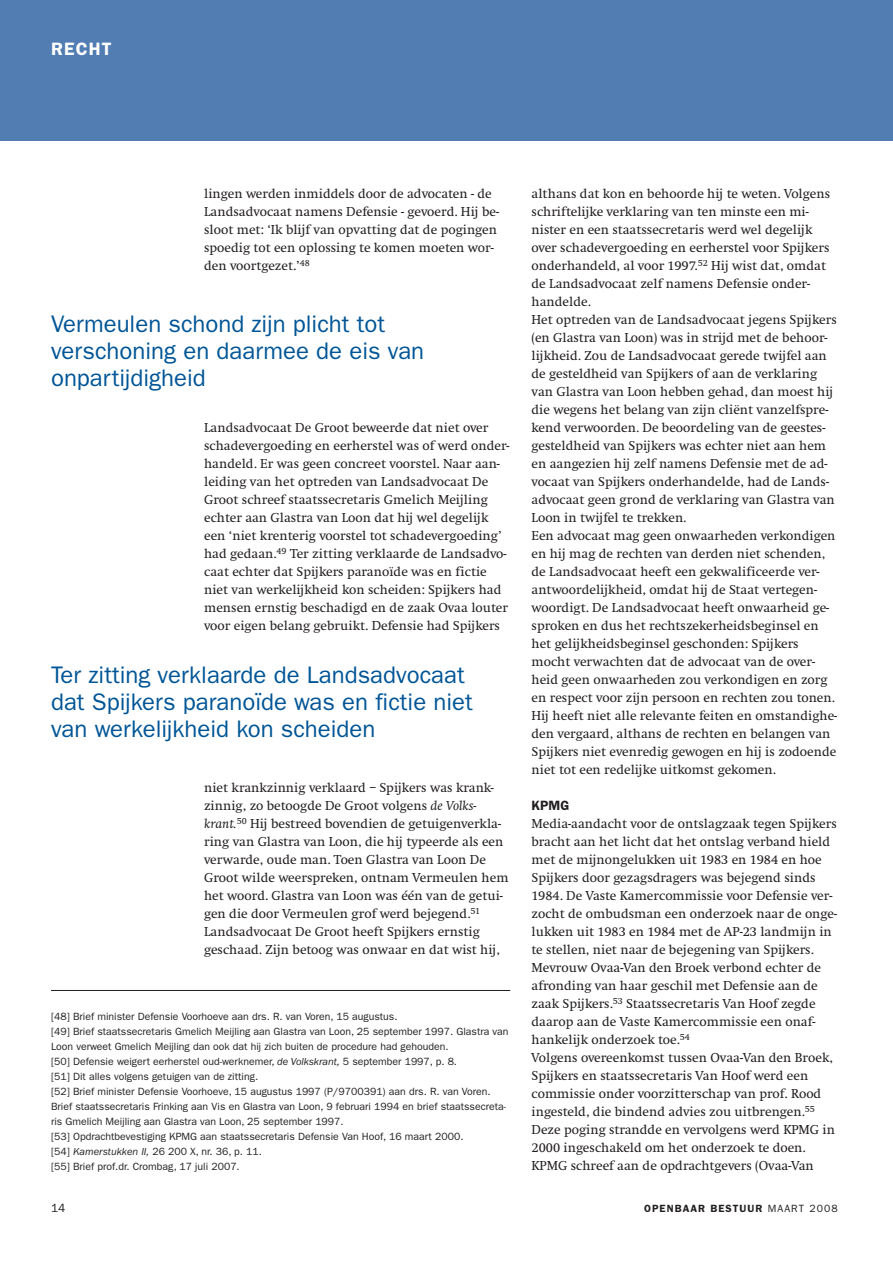
<style>
.page{position:relative;width:893px;height:1263px;background:#fff}
.page>*{position:absolute;margin:0;border:0;box-sizing:border-box;transform-origin:0 0}
.t1{font:24px/27px "ITC Franklin Gothic Std";color:#005596}
.t2{font:600 18px "ITC Franklin Gothic Std";letter-spacing:.065em;color:#fff}
.t3{font:13.5px/18px "Swift EF";color:#231f20}
.t4{font:600 13.5px "ITC Franklin Gothic Std";color:#231f20}
.t5{font:12px "ITC Franklin Gothic Std";color:#231f20}
.t6{font:10.5px/15px "ITC Franklin Gothic Std";color:#231f20}
.t7{font:600 10.5px "ITC Franklin Gothic Std";letter-spacing:.1em;color:#231f20}
.s1{font-style:italic}
.s2{font-weight:400}
</style>
<div class="page">
<div style="left:0;top:0;width:893px;height:140px;background:#527db3"></div>
<hr style="left:51px;top:990px;width:459px;height:1px;background:#231f20">
<h2 class="t2" style="left:51px;top:42px;width:62px">RECHT</h2>
<p class="t3" style="left:204px;top:186px;width:296px">lingen werden inmiddels door de advocaten - de Landsadvocaat namens Defensie - gevoerd. Hij be&shy;sloot met: ‘Ik blijf van opvatting dat de pogingen spoedig tot een oplossing te komen moeten wor&shy;den voortgezet.’<sup>48</sup></p>
<h1 class="t1" style="left:51px;top:312px;width:375px">Vermeulen schond zijn plicht tot verschoning en daarmee de eis van onpartijdigheid</h1>
<p class="t3" style="left:204px;top:420px;width:307px">Landsadvocaat De Groot beweerde dat niet over schadevergoeding en eerherstel was of werd onder&shy;handeld. Er was geen concreet voorstel. Naar aan&shy;leiding van het optreden van Landsadvocaat De Groot schreef staatssecretaris Gmelich Meijling echter aan Glastra van Loon dat hij wel degelijk een ‘niet krenterig voorstel tot schadevergoeding’ had gedaan.<sup>49</sup> Ter zitting verklaarde de Landsadvo&shy;caat echter dat Spijkers paranoïde was en fictie niet van werkelijkheid kon scheiden: Spijkers had mensen ernstig beschadigd en de zaak Ovaa louter voor eigen belang gebruikt. Defensie had Spijkers</p>
<h1 class="t1" style="left:51px;top:663px;width:423px">Ter zitting verklaarde de Landsadvocaat dat Spijkers paranoïde was en fictie niet van werkelijkheid kon scheiden</h1>
<p class="t3" style="left:204px;top:780px;width:306px">niet krankzinnig verklaard – Spijkers was krank&shy;zinnig, zo betoogde De Groot volgens <span class="s1">de Volks&shy;krant.</span><sup>50</sup> Hij bestreed bovendien de getuigenverkla&shy;ring van Glastra van Loon, die hij typeerde als een verwarde, oude man. Toen Glastra van Loon De Groot wilde weerspreken, ontnam Vermeulen hem het woord. Glastra van Loon was één van de getui&shy;gen die door Vermeulen grof werd bejegend.<sup>51<br></sup>Landsadvocaat De Groot heeft Spijkers ernstig geschaad. Zijn betoog was onwaar en dat wist hij,</p>
<p class="t6" style="left:51px;top:1010px;width:459px">[48] Brief minister Defensie Voorhoeve aan drs. R. van Voren, 15 augustus.<br>[49] Brief staatssecretaris Gmelich Meijling aan Glastra van Loon, 25 september 1997. Glastra van Loon verweet Gmelich Meijling dan ook dat hij zich buiten de procedure had gehouden.<br>[50] Defensie weigert eerherstel oud-werknemer, <span class="s1">de Volkskrant,</span> 5 september 1997, p. 8.<br>[51] Dit alles volgens getuigen van de zitting.<br>[52] Brief minister Defensie Voorhoeve, 15 augustus 1997 (P/9700391) aan drs. R. van Voren.<br>Brief staatssecretaris Frinking aan Vis en Glastra van Loon, 9 februari 1994 en brief staatssecreta&shy;ris Gmelich Meijling aan Glastra van Loon, 25 september 1997.<br>[53] Opdrachtbevestiging KPMG aan staatssecretaris Defensie Van Hoof, 16 maart 2000.<br>[54] <span class="s1">Kamerstukken II,</span> 26 200 X, nr. 36, p. 11.<br>[55] Brief prof.dr. Crombag, 17 juli 2007.</p>
<p class="t3" style="left:532px;top:186px;width:307px">althans dat kon en behoorde hij te weten. Volgens schriftelijke verklaring van ten minste een mi&shy;nister en een staatssecretaris werd wel degelijk over schadevergoeding en eerherstel voor Spijkers onderhandeld, al voor 1997.<sup>52</sup> Hij wist dat, omdat de Landsadvocaat zelf namens Defensie onder&shy;handelde.<br>Het optreden van de Landsadvocaat jegens Spijkers (en Glastra van Loon) was in strijd met de behoor&shy;lijkheid. Zou de Landsadvocaat gerede twijfel aan de gesteldheid van Spijkers of aan de verklaring van Glastra van Loon hebben gehad, dan moest hij die wegens het belang van zijn cliënt vanzelfspre&shy;kend verwoorden. De beoordeling van de geestes&shy;gesteldheid van Spijkers was echter niet aan hem en aangezien hij zelf namens Defensie met de ad&shy;vocaat van Spijkers onderhandelde, had de Lands&shy;advocaat geen grond de verklaring van Glastra van Loon in twijfel te trekken.<br>Een advocaat mag geen onwaarheden verkondigen en hij mag de rechten van derden niet schenden, de Landsadvocaat heeft een gekwalificeerde ver&shy;antwoordelijkheid, omdat hij de Staat vertegen&shy;woordigt. De Landsadvocaat heeft onwaarheid ge&shy;sproken en dus het rechtszekerheidsbeginsel en het gelijkheidsbeginsel geschonden: Spijkers mocht verwachten dat de advocaat van de over&shy;heid geen onwaarheden zou verkondigen en zorg en respect voor zijn persoon en rechten zou tonen.<br>Hij heeft niet alle relevante feiten en omstandighe&shy;den vergaard, althans de rechten en belangen van Spijkers niet evenredig gewogen en hij is zodoende niet tot een redelijke uitkomst gekomen.</p>
<p class="t4" style="left:532px;top:800px;width:39px">KPMG</p>
<p class="t3" style="left:532px;top:816px;width:307px">Media-aandacht voor de ontslagzaak tegen Spijkers bracht aan het licht dat het ontslag verband hield met de mijnongelukken uit 1983 en 1984 en hoe Spijkers door gezagsdragers was bejegend sinds 1984. De Vaste Kamercommissie voor Defensie ver&shy;zocht de ombudsman een onderzoek naar de onge&shy;lukken uit 1983 en 1984 met de AP-23 landmijn in te stellen, niet naar de bejegening van Spijkers.<br>Mevrouw Ovaa-Van den Broek verbond echter de afronding van haar geschil met Defensie aan de zaak Spijkers.<sup>53</sup> Staatssecretaris Van Hoof zegde daarop aan de Vaste Kamercommissie een onaf&shy;hankelijk onderzoek toe.<sup>54<br></sup>Volgens overeenkomst tussen Ovaa-Van den Broek, Spijkers en staatssecretaris Van Hoof werd een commissie onder voorzitterschap van prof. Rood ingesteld, die bindend advies zou uitbrengen.<sup>55<br></sup>Deze poging strandde en vervolgens werd KPMG in 2000 ingeschakeld om het onderzoek te doen.<br>KPMG schreef aan de opdrachtgevers (Ovaa-Van</p>
<p class="t5" style="left:51px;top:1203px;width:16px">14</p>
<p class="t7" style="left:644px;top:1204px;width:195px">OPENBAAR BESTUUR <span class="s2">MAART 2008</span></p>
</div>
